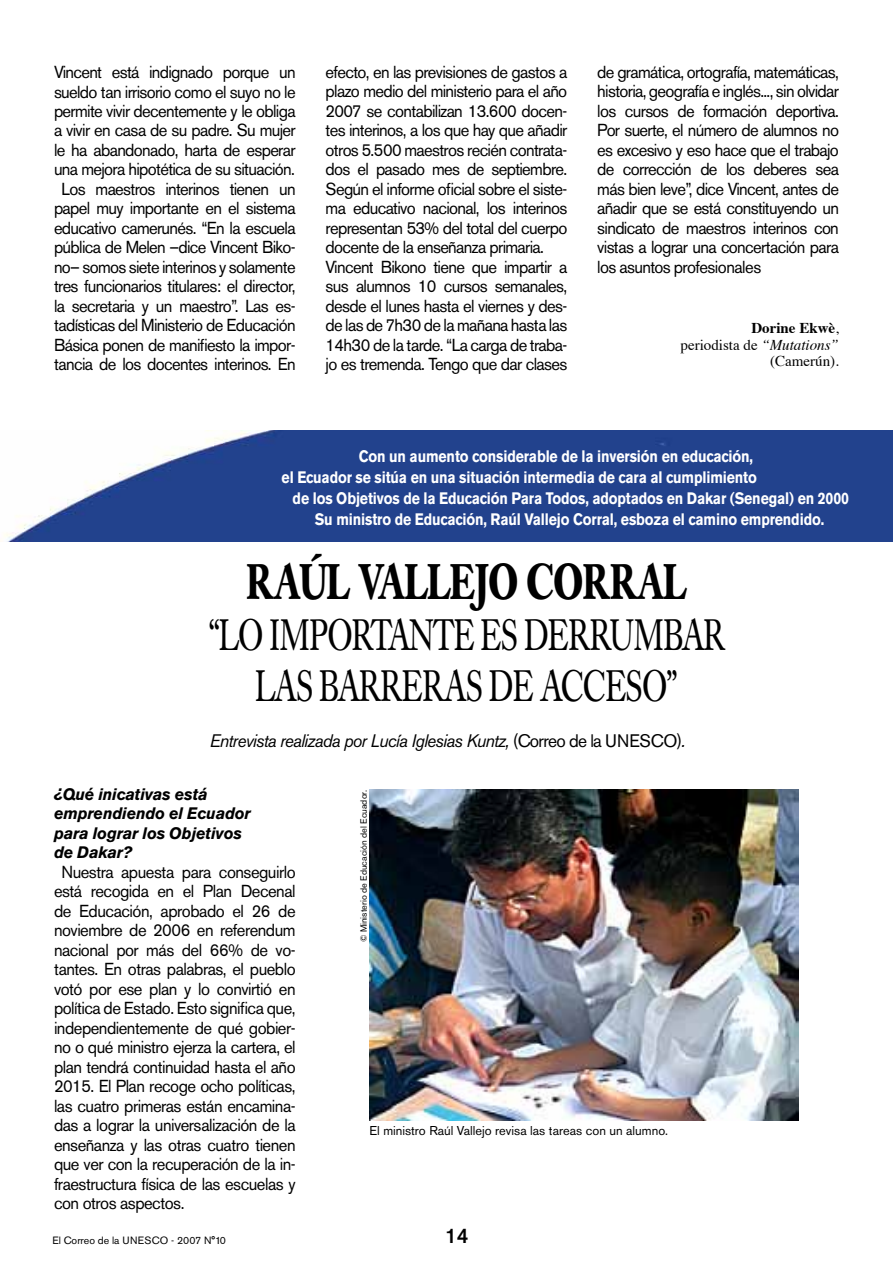
<style>
.page{position:relative;width:893px;height:1263px;background:#fff}
.page>*{position:absolute;margin:0;border:0;box-sizing:border-box;transform-origin:0 0}
.t1{font:700 49.5px "Caslon Book BE";letter-spacing:-.02em;color:#000;scale:.72 1}
.t2{font:43.5px/51px "Caslon Book BE";letter-spacing:-.01em;color:#000;text-align:center;scale:.72 1}
.t3{font:500 21px "Akzidenz Grotesk BE";color:#000;scale:.96 1}
.t4{font:italic 18px "Akzidenz Grotesk BE";letter-spacing:-.04em;color:#000;scale:.96 1}
.t5{font:17.25px/19.5px "Akzidenz Grotesk BE";letter-spacing:-.04em;color:#000;text-align:justify;scale:.96 1}
.t6{font:700 16.5px "Akzidenz Grotesk BE";letter-spacing:-.01em;color:#fff;scale:.85 1}
.t7{font:italic 700 16.5px/19.5px "Akzidenz Grotesk BE";letter-spacing:-.01em;color:#000;scale:.96 1}
.t8{font:15px/16.5px "Times";color:#000;text-align:right}
.t9{font:12.75px "Akzidenz Grotesk BE";color:#000}
.t10{font:10.5px "Akzidenz Grotesk BE";color:#000}
.t11{font:9px "Akzidenz Grotesk BE";color:#000}
.s1{font-weight:700}
.s2{font-style:italic}
.s3{font-style:normal}
</style>
<div class="page">
<img style="left:370px;top:789px;width:429px;height:331px">
<img style="left:4px;top:431px;width:889px;height:110px">
<p class="t5" style="left:54px;top:62px;width:253px;text-align:center">Vincent está indignado porque un sueldo tan irrisorio como el suyo no le permite vivir decentemente y le obliga a vivir en casa de su padre. Su mujer le ha abandonado, harta de esperar una mejora hipotética de su situación.<br>Los maestros interinos tienen un papel muy importante en el sistema educativo camerunés. “En la escuela pública de Melen –dice Vincent Biko&shy;no– somos siete interinos y solamente tres funcionarios titulares: el director, la secretaria y un maestro”. Las es&shy;tadísticas del Ministerio de Educación Básica ponen de manifiesto la impor&shy;tancia de los docentes interinos. En</p>
<p class="t5" style="left:326px;top:62px;width:253px;text-align:left">efecto, en las previsiones de gastos a plazo medio del ministerio para el año 2007 se contabilizan 13.600 docen&shy;tes interinos, a los que hay que añadir otros 5.500 maestros recién contrata&shy;dos el pasado mes de septiembre.<br>Según el informe oficial sobre el siste&shy;ma educativo nacional, los interinos representan 53% del total del cuerpo docente de la enseñanza primaria.<br>Vincent Bikono tiene que impartir a sus alumnos 10 cursos semanales, desde el lunes hasta el viernes y des&shy;de las de 7h30 de la mañana hasta las 14h30 de la tarde. “La carga de traba&shy;jo es tremenda. Tengo que dar clases</p>
<p class="t5" style="left:597px;top:62px;width:253px">de gramática, ortografía, matemáticas, historia, geografía e inglés..., sin olvidar los cursos de formación deportiva.<br>Por suerte, el número de alumnos no es excesivo y eso hace que el trabajo de corrección de los deberes sea más bien leve”, dice Vincent, antes de añadir que se está constituyendo un sindicato de maestros interinos con vistas a lograr una concertación para los asuntos profesionales</p>
<p class="t8" style="left:681px;top:318px;width:160px"><span class="s1">Dorine Ekwè</span>,<br>periodista de <span class="s2">“Mutations” </span>(Camerún).</p>
<p class="t6" style="left:359px;top:447px;width:465px">Con un aumento considerable de la inversión en educación,</p>
<p class="t6" style="left:282px;top:468px;width:561px">el Ecuador se sitúa en una situación intermedia de cara al cumplimiento</p>
<p class="t6" style="left:293px;top:489px;width:656px">de los Objetivos de la Educación Para Todos, adoptados en Dakar (Senegal) en 2000</p>
<p class="t6" style="left:315px;top:510px;width:601px">Su ministro de Educación, Raúl Vallejo Corral, esboza el camino emprendido.</p>
<h1 class="t1" style="left:247px;top:553px;width:613px">RAÚL VALLEJO CORRAL</h1>
<h2 class="t2" style="left:208px;top:611px;width:719px">“LO IMPORTANTE ES DERRUMBAR<br>LAS BARRERAS DE ACCESO”</h2>
<p class="t4" style="left:210px;top:730px;width:497px">Entrevista realizada por Lucía Iglesias Kuntz, <span class="s3">(Correo de la UNESCO)</span>.</p>
<p class="t7" style="left:54px;top:784px;width:207px">¿Qué inicativas está emprendiendo el Ecuador para lograr los Objetivos de Dakar?</p>
<p class="t5" style="left:54px;top:862px;width:253px;text-indent:8px">Nuestra apuesta para conseguirlo está recogida en el Plan Decenal de Educación, aprobado el 26 de noviembre de 2006 en referendum nacional por más del 66% de vo&shy;tantes. En otras palabras, el pueblo votó por ese plan y lo convirtió en política de Estado. Esto significa que, independientemente de qué gobier&shy;no o qué ministro ejerza la cartera, el plan tendrá continuidad hasta el año 2015. El Plan recoge ocho políticas, las cuatro primeras están encamina&shy;das a lograr la universalización de la enseñanza y las otras cuatro tienen que ver con la recuperación de la in&shy;fraestructura física de las escuelas y con otros aspectos.</p>
<p class="t11" style="left:358px;top:942px;width:154px;rotate:-90deg">© Ministerio de Educación del Ecuador.</p>
<p class="t9" style="left:370px;top:1123px;width:300px">El ministro Raúl Vallejo revisa las tareas con un alumno.</p>
<p class="t10" style="left:52px;top:1234px;width:175px">El Correo de la UNESCO - 2007 N°10</p>
<p class="t3" style="left:445px;top:1223px;width:25px">14</p>
</div>
